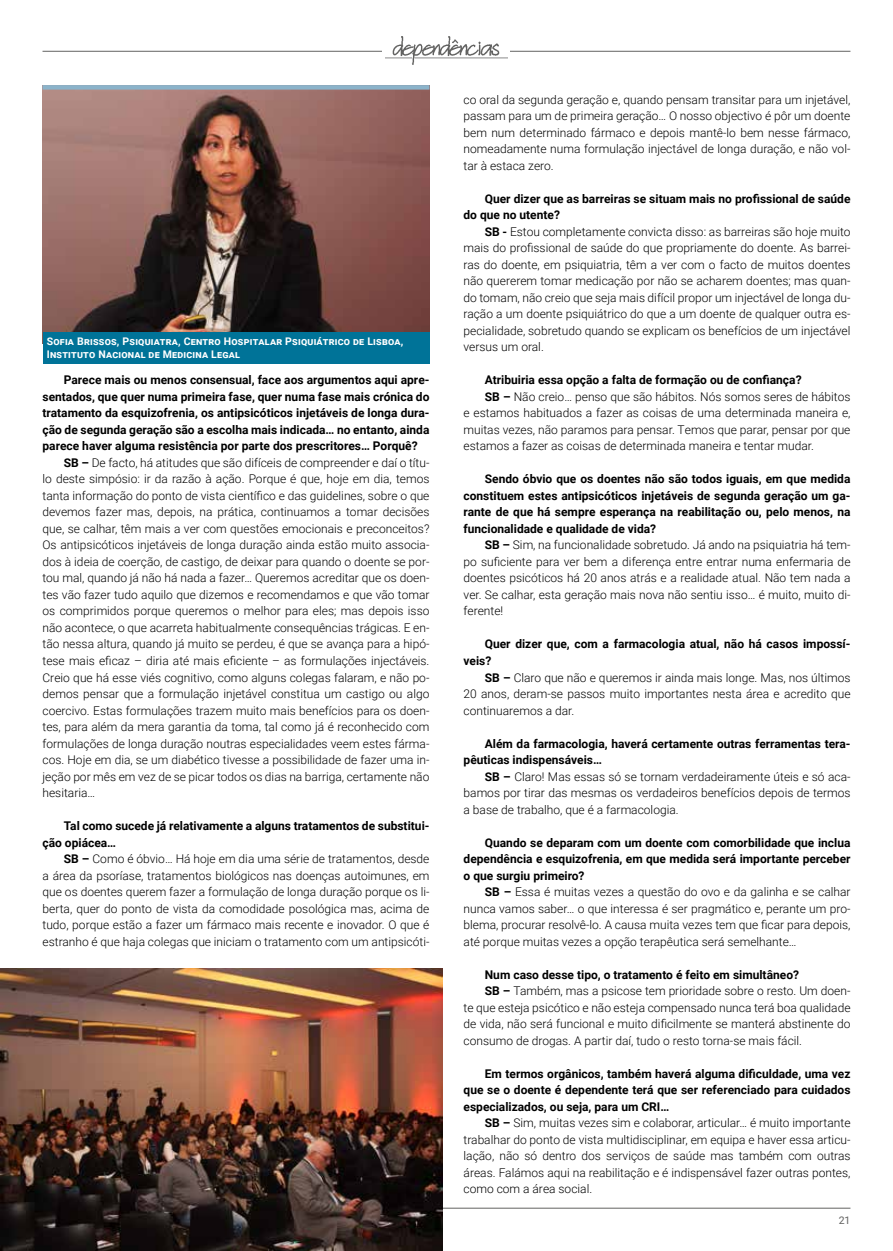
<style>
.page{position:relative;width:893px;height:1251px;background:#fff}
.page>*{position:absolute;margin:0;border:0;box-sizing:border-box;transform-origin:0 0}
.t1{font:300 12px/16.5px "Roboto";color:#000;text-align:justify}
.t2{font:700 12px/16.5px "Roboto";color:#000}
.t3{font:700 10.5px/12.6px "Roboto";letter-spacing:.02em;color:#fff}
.t4{font:10.5px "Roboto";color:#626261}
.s1{font-weight:700}
</style>
<div class="page">
<hr style="left:43px;top:51px;width:400px;height:1px;background:#626261">
<hr style="left:43px;top:1207px;width:807px;height:1px;background:#626261">
<hr style="left:483px;top:51px;width:367px;height:1px;background:#626261">
<div style="left:383px;top:27px;width:127px;height:36px;background:#fff"></div>
<img style="left:385px;top:36px;width:123px;height:28px">
<img style="left:43px;top:90px;width:386px;height:243px">
<div style="left:43px;top:85px;width:386px;height:5px;background:#8bb3ca"></div>
<div style="left:43px;top:333px;width:386px;height:31px;background:#007398"></div>
<img style="left:0;top:968px;width:442px;height:282px">
<p class="t3" style="left:47px;top:335px;width:358px">Sofia Brissos, Psiquiatra, Centro Hospitalar Psiquiátrico de Lisboa,<br>Instituto Nacional de Medicina Legal</p>
<p class="t2" style="left:64px;top:371px;width:367px">Parece mais ou menos consensual, face aos argumentos aqui apre-</p>
<p class="t2" style="left:43px;top:388px;width:388px">sentados, que quer numa primeira fase, quer numa fase mais crónica do</p>
<p class="t2" style="left:43px;top:404px;width:388px">tratamento da esquizofrenia, os antipsicóticos injetáveis de longa dura-</p>
<p class="t2" style="left:43px;top:421px;width:388px">ção de segunda geração são a escolha mais indicada… no entanto, ainda</p>
<p class="t2" style="left:43px;top:437px;width:377px">parece haver alguma resistência por parte dos prescritores… Porquê?</p>
<p class="t1" style="left:64px;top:454px;width:367px"><span class="s1">SB –</span> De facto, há atitudes que são difíceis de compreender e daí o títu-</p>
<p class="t1" style="left:43px;top:470px;width:388px">lo deste simpósio: ir da razão à ação. Porque é que, hoje em dia, temos</p>
<p class="t1" style="left:43px;top:487px;width:388px">tanta informação do ponto de vista científico e das guidelines, sobre o que</p>
<p class="t1" style="left:43px;top:503px;width:388px">devemos fazer mas, depois, na prática, continuamos a tomar decisões</p>
<p class="t1" style="left:43px;top:520px;width:388px">que, se calhar, têm mais a ver com questões emocionais e preconceitos?</p>
<p class="t1" style="left:43px;top:536px;width:388px">Os antipsicóticos injetáveis de longa duração ainda estão muito associa-</p>
<p class="t1" style="left:43px;top:553px;width:388px">dos à ideia de coerção, de castigo, de deixar para quando o doente se por-</p>
<p class="t1" style="left:43px;top:569px;width:388px">tou mal, quando já não há nada a fazer… Queremos acreditar que os doen-</p>
<p class="t1" style="left:43px;top:586px;width:388px">tes vão fazer tudo aquilo que dizemos e recomendamos e que vão tomar</p>
<p class="t1" style="left:43px;top:602px;width:388px">os comprimidos porque queremos o melhor para eles; mas depois isso</p>
<p class="t1" style="left:43px;top:619px;width:388px">não acontece, o que acarreta habitualmente consequências trágicas. E en-</p>
<p class="t1" style="left:43px;top:635px;width:388px">tão nessa altura, quando já muito se perdeu, é que se avança para a hipó-</p>
<p class="t1" style="left:43px;top:652px;width:388px">tese mais eficaz – diria até mais eficiente – as formulações injectáveis.</p>
<p class="t1" style="left:43px;top:668px;width:388px">Creio que há esse viés cognitivo, como alguns colegas falaram, e não po-</p>
<p class="t1" style="left:43px;top:685px;width:388px">demos pensar que a formulação injetável constitua um castigo ou algo</p>
<p class="t1" style="left:43px;top:701px;width:388px">coercivo. Estas formulações trazem muito mais benefícios para os doen-</p>
<p class="t1" style="left:43px;top:718px;width:388px">tes, para além da mera garantia da toma, tal como já é reconhecido com</p>
<p class="t1" style="left:43px;top:734px;width:388px">formulações de longa duração noutras especialidades veem estes fárma-</p>
<p class="t1" style="left:43px;top:751px;width:388px">cos. Hoje em dia, se um diabético tivesse a possibilidade de fazer uma in-</p>
<p class="t1" style="left:43px;top:767px;width:388px">jeção por mês em vez de se picar todos os dias na barriga, certamente não</p>
<p class="t1" style="left:43px;top:784px;width:54px">hesitaria…</p>
<p class="t2" style="left:43px;top:817px;width:388px;text-indent:21px">Tal como sucede já relativamente a alguns tratamentos de substitui&shy;ção opiácea…</p>
<p class="t1" style="left:43px;top:850px;width:388px;text-indent:21px"><span class="s1">SB –</span> Como é óbvio… Há hoje em dia uma série de tratamentos, desde a área da psoríase, tratamentos biológicos nas doenças autoimunes, em que os doentes querem fazer a formulação de longa duração porque os li&shy;berta, quer do ponto de vista da comodidade posológica mas, acima de tudo, porque estão a fazer um fármaco mais recente e inovador. O que é estranho é que haja colegas que iniciam o tratamento com um antipsicóti-</p>
<p class="t1" style="left:463px;top:91px;width:388px">co oral da segunda geração e, quando pensam transitar para um injetável, passam para um de primeira geração… O nosso objectivo é pôr um doente bem num determinado fármaco e depois mantê-lo bem nesse fármaco, nomeadamente numa formulação injectável de longa duração, e não vol&shy;tar à estaca zero.</p>
<p class="t2" style="left:463px;top:190px;width:388px;text-indent:21px">Quer dizer que as barreiras se situam mais no profissional de saúde do que no utente?</p>
<p class="t1" style="left:463px;top:223px;width:388px;text-indent:21px"><span class="s1">SB -</span> Estou completamente convicta disso: as barreiras são hoje muito mais do profissional de saúde do que propriamente do doente. As barrei&shy;ras do doente, em psiquiatria, têm a ver com o facto de muitos doentes não quererem tomar medicação por não se acharem doentes; mas quan&shy;do tomam, não creio que seja mais difícil propor um injectável de longa du&shy;ração a um doente psiquiátrico do que a um doente de qualquer outra es&shy;pecialidade, sobretudo quando se explicam os benefícios de um injectável versus um oral.</p>
<p class="t2" style="left:485px;top:371px;width:318px">Atribuiria essa opção a falta de formação ou de confiança?</p>
<p class="t1" style="left:485px;top:388px;width:367px"><span class="s1">SB –</span> Não creio… penso que são hábitos. Nós somos seres de hábitos</p>
<p class="t1" style="left:464px;top:404px;width:388px">e estamos habituados a fazer as coisas de uma determinada maneira e,</p>
<p class="t1" style="left:464px;top:421px;width:388px">muitas vezes, não paramos para pensar. Temos que parar, pensar por que</p>
<p class="t1" style="left:464px;top:437px;width:352px">estamos a fazer as coisas de determinada maneira e tentar mudar.</p>
<p class="t2" style="left:464px;top:470px;width:388px;text-align:justify;text-indent:21px">Sendo óbvio que os doentes não são todos iguais, em que medida constituem estes antipsicóticos injetáveis de segunda geração um ga&shy;rante de que há sempre esperança na reabilitação ou, pelo menos, na funcionalidade e qualidade de vida?</p>
<p class="t1" style="left:464px;top:536px;width:388px;text-indent:21px"><span class="s1">SB –</span> Sim, na funcionalidade sobretudo. Já ando na psiquiatria há tem&shy;po suficiente para ver bem a diferença entre entrar numa enfermaria de doentes psicóticos há 20 anos atrás e a realidade atual. Não tem nada a ver. Se calhar, esta geração mais nova não sentiu isso… é muito, muito di&shy;ferente!</p>
<p class="t2" style="left:464px;top:635px;width:388px;text-indent:21px">Quer dizer que, com a farmacologia atual, não há casos impossí&shy;veis?</p>
<p class="t1" style="left:464px;top:668px;width:388px;text-indent:21px"><span class="s1">SB –</span> Claro que não e queremos ir ainda mais longe. Mas, nos últimos 20 anos, deram-se passos muito importantes nesta área e acredito que continuaremos a dar.</p>
<p class="t2" style="left:464px;top:734px;width:388px;text-indent:21px">Além da farmacologia, haverá certamente outras ferramentas tera&shy;pêuticas indispensáveis…</p>
<p class="t1" style="left:464px;top:767px;width:388px;text-indent:21px"><span class="s1">SB –</span> Claro! Mas essas só se tornam verdadeiramente úteis e só aca&shy;bamos por tirar das mesmas os verdadeiros benefícios depois de termos a base de trabalho, que é a farmacologia.</p>
<p class="t2" style="left:464px;top:833px;width:388px;text-align:justify;text-indent:21px">Quando se deparam com um doente com comorbilidade que inclua dependência e esquizofrenia, em que medida será importante perceber o que surgiu primeiro?</p>
<p class="t1" style="left:464px;top:883px;width:388px;text-indent:21px"><span class="s1">SB –</span> Essa é muitas vezes a questão do ovo e da galinha e se calhar nunca vamos saber… o que interessa é ser pragmático e, perante um pro&shy;blema, procurar resolvê-lo. A causa muita vezes tem que ficar para depois, até porque muitas vezes a opção terapêutica será semelhante…</p>
<p class="t2" style="left:485px;top:965px;width:316px">Num caso desse tipo, o tratamento é feito em simultâneo?</p>
<p class="t1" style="left:485px;top:982px;width:367px"><span class="s1">SB –</span> Também, mas a psicose tem prioridade sobre o resto. Um doen-</p>
<p class="t1" style="left:464px;top:998px;width:388px">te que esteja psicótico e não esteja compensado nunca terá boa qualidade</p>
<p class="t1" style="left:464px;top:1015px;width:388px">de vida, não será funcional e muito dificilmente se manterá abstinente do</p>
<p class="t1" style="left:464px;top:1031px;width:340px">consumo de drogas. A partir daí, tudo o resto torna-se mais fácil.</p>
<p class="t2" style="left:464px;top:1064px;width:388px;text-align:justify;text-indent:21px">Em termos orgânicos, também haverá alguma dificuldade, uma vez que se o doente é dependente terá que ser referenciado para cuidados especializados, ou seja, para um CRI…</p>
<p class="t1" style="left:464px;top:1114px;width:388px;text-indent:21px"><span class="s1">SB –</span> Sim, muitas vezes sim e colaborar, articular… é muito importante trabalhar do ponto de vista multidisciplinar, em equipa e haver essa articu&shy;lação, não só dentro dos serviços de saúde mas também com outras áreas. Falámos aqui na reabilitação e é indispensável fazer outras pontes, como com a área social.</p>
<p class="t4" style="left:839px;top:1212px;width:13px">21</p>
</div>
